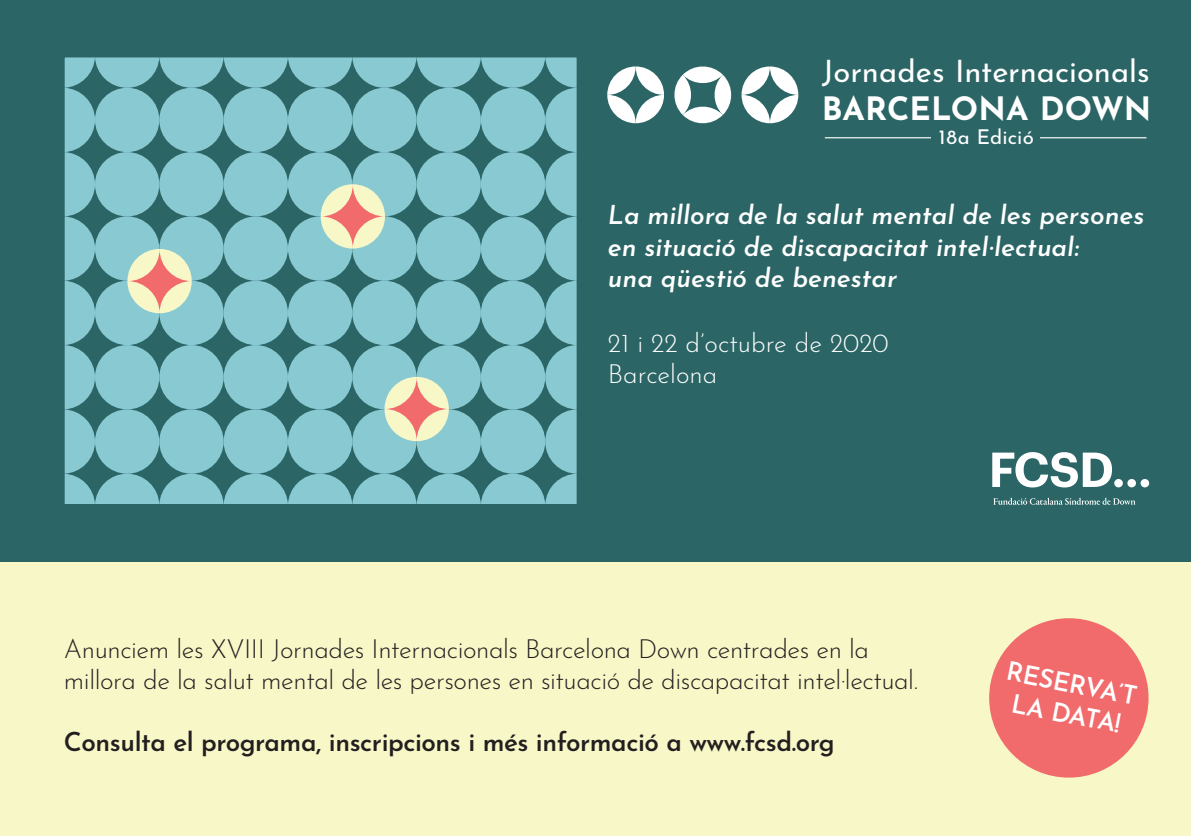
<style>
.page{position:relative;width:1191px;height:836px;background:#fff}
.page>*{position:absolute;margin:0;border:0;box-sizing:border-box;transform-origin:0 0}
.t1{font:700 32.2px "Josefin Sans";color:#fff}
.t2{font:31px "Josefin Sans";color:#fff}
.t3{font:300 26px/31.2px "Josefin Sans";letter-spacing:-.015em;color:#231f20}
.t4{font:italic 600 26px/31.2px "Josefin Sans";color:#fff}
.t5{font:600 26px "Josefin Sans";letter-spacing:-.015em;color:#231f20}
.t6{font:300 26px/31.2px "Josefin Sans";color:#fff}
.t7{font:600 25.6px/30.8px "Josefin Sans";color:#fff;text-align:center}
.t8{font:20.4px "Josefin Sans";letter-spacing:.01em;color:#fff}
</style>
<div class="page">
<div style="left:0;top:561px;width:1191px;height:275px;background:#f8f7c7"></div>
<div style="left:0;top:0;width:1191px;height:561px;background:#2b6565"></div>
<svg style="left:66px;top:59px;width:509px;height:443px"></svg>
<svg style="left:127px;top:249px;width:65px;height:64px;background:#f4cfae"></svg>
<svg style="left:321px;top:184px;width:64px;height:64px;background:#f5cfad"></svg>
<svg style="left:384px;top:377px;width:65px;height:64px;background:#f4cfae"></svg>
<div style="left:63px;top:56px;width:515px;height:449px;border:2px solid #2b6565"></div>
<svg style="left:992px;top:452px;width:157px;height:35px"></svg>
<svg style="left:993px;top:497px;width:142px;height:8px"></svg>
<svg style="left:741px;top:66px;width:57px;height:57px"></svg>
<svg style="left:674px;top:66px;width:58px;height:58px"></svg>
<svg style="left:607px;top:66px;width:57px;height:57px"></svg>
<hr style="left:825px;top:137px;width:321px;height:1px;background:#fff">
<div style="left:931px;top:132px;width:108px;height:11px;background:#2b6565"></div>
<div style="left:989px;top:618px;width:159px;height:159px;background:#f16b6c;border-radius:50%"></div>
<p class="t2" style="left:822px;top:45px;width:329px">Jornades Internacionals</p>
<p class="t1" style="left:822px;top:80px;width:331px">BARCELONA DOWN</p>
<p class="t8" style="left:939px;top:120px;width:96px">18a Edició</p>
<p class="t4" style="left:608px;top:197px;width:538px">La millora de la salut mental de les persones en situació de discapacitat intel·lectual:<br>una qüestió de benestar</p>
<p class="t6" style="left:608px;top:324px;width:282px">21 i 22 d’octubre de 2020<br>Barcelona</p>
<p class="t3" style="left:64px;top:630px;width:855px">Anunciem les XVIII Jornades Internacionals Barcelona Down centrades en la millora de la salut mental de les persones en situació de discapacitat intel·lectual.</p>
<p class="t5" style="left:64px;top:720px;width:772px">Consulta el programa, inscripcions i més informació a www.fcsd.org</p>
<p class="t7" style="left:1010px;top:652px;width:134px;rotate:11deg">RESERVA’T<br>LA DATA!</p>
</div>
